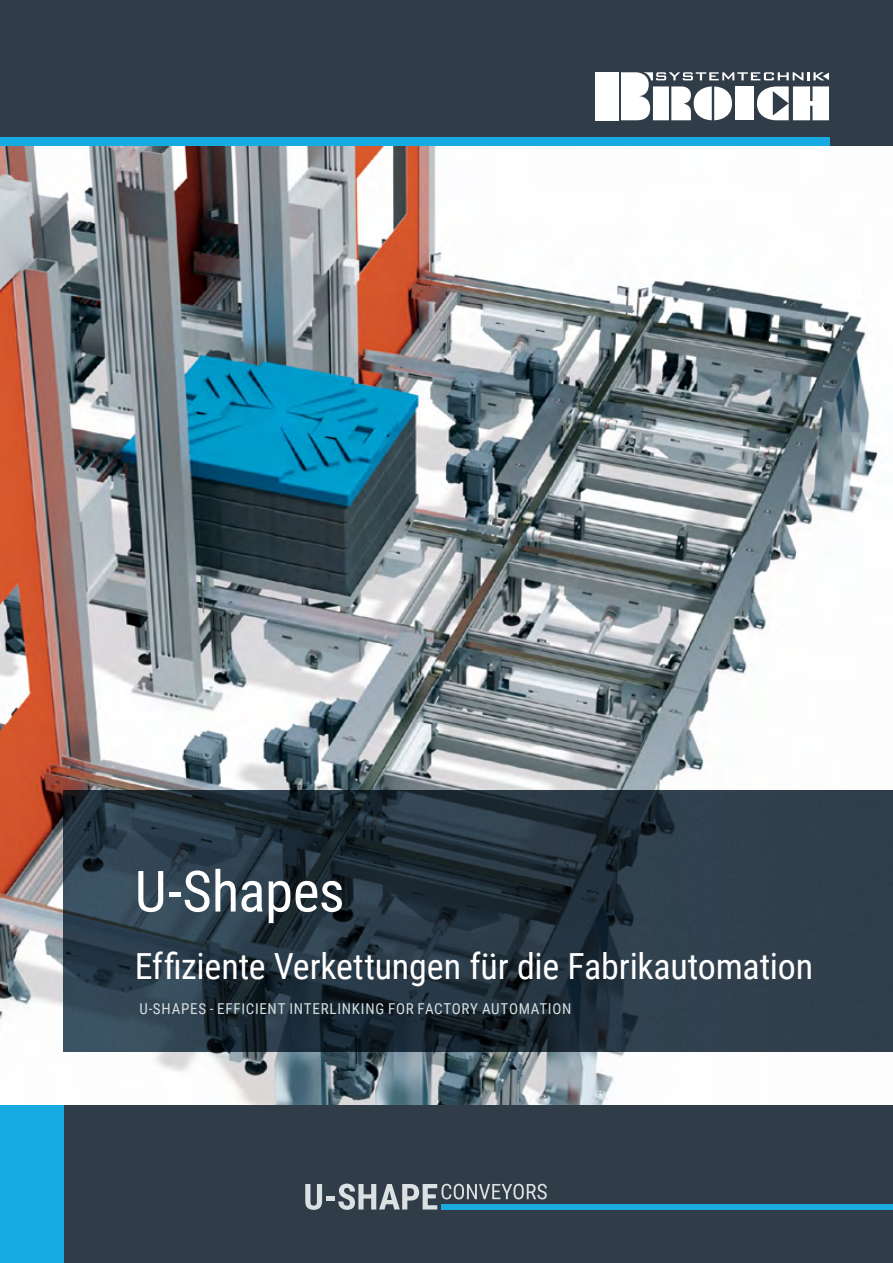
<style>
.page{position:relative;width:893px;height:1263px;background:#303d48}
.page>*{position:absolute;margin:0;border:0;box-sizing:border-box;transform-origin:0 0}
.t1{font:57px "Roboto Condensed";letter-spacing:-.01em;color:#fff}
.t2{font:36px "Roboto Condensed";letter-spacing:-.005em;color:#fff}
.t3{font:15px "Roboto Condensed";letter-spacing:.05em;color:#d8dfe1}
</style>
<div class="page">
<div style="left:0;top:1104px;width:64px;height:159px;background:#18abe2"></div>
<div style="left:0;top:137px;width:829px;height:9px;background:#18abe2"></div>
<div style="left:596px;top:72px;width:22px;height:48px;background:#fff"></div>
<svg style="left:621px;top:72px;width:208px;height:48px"></svg>
<div style="left:441px;top:1203px;width:452px;height:6px;background:#1aabe1"></div>
<svg style="left:305px;top:1183px;width:242px;height:27px"></svg>
<img style="left:0;top:146px;width:893px;height:958px">
<img style="left:64px;top:791px;width:829px;height:260px">
<h1 class="t1" style="left:135px;top:851px;width:211px">U-Shapes</h1>
<h2 class="t2" style="left:135px;top:941px;width:680px">Effiziente Verkettungen für die Fabrikautomation</h2>
<p class="t3" style="left:139px;top:998px;width:433px">U-SHAPES - EFFICIENT INTERLINKING FOR FACTORY AUTOMATION</p>
</div>
